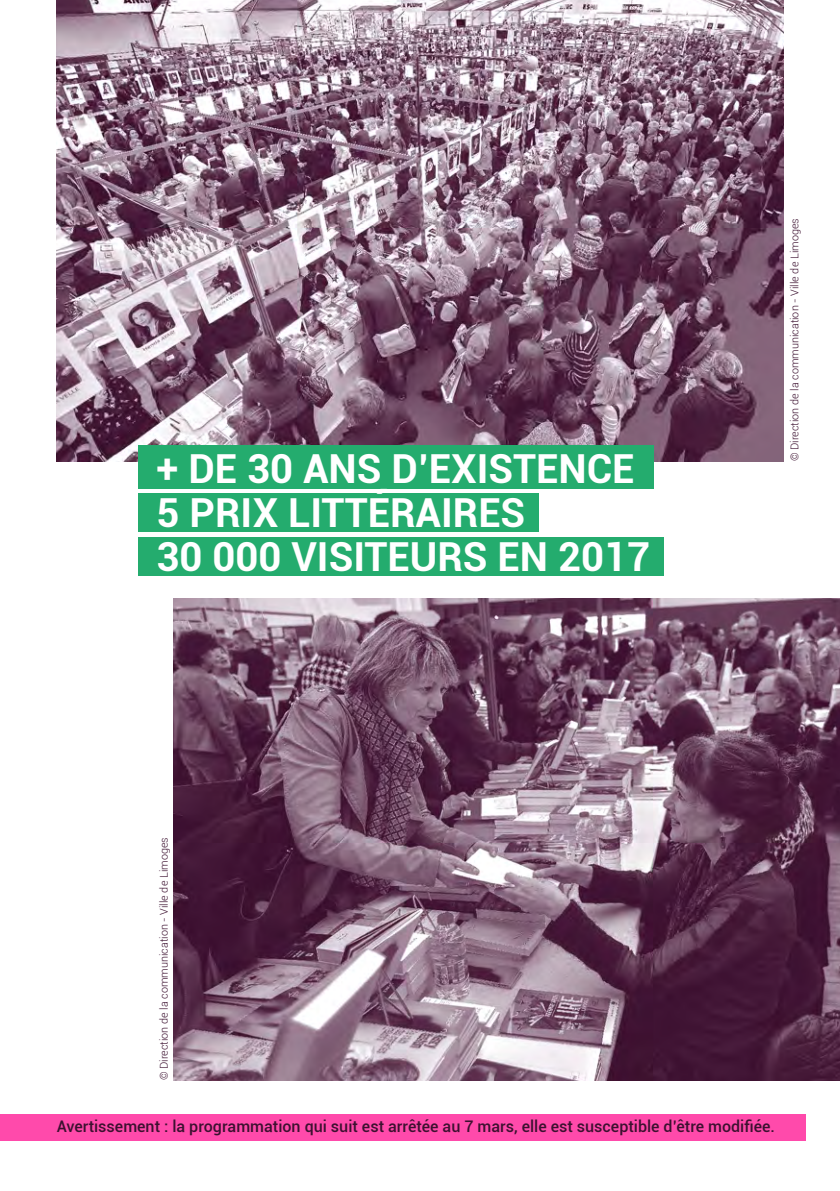
<style>
.page{position:relative;width:840px;height:1191px;background:#fff}
.page>*{position:absolute;margin:0;border:0;box-sizing:border-box;transform-origin:0 0}
.t1{font:700 40px/44px "Roboto";color:#fff}
.t2{font:500 16px "Roboto";color:#3c1130}
.t3{font:300 10.8px "Roboto";color:#3c1130}
</style>
<div class="page">
<img style="left:57px;top:0;width:725px;height:461px">
<div style="left:0;top:1114px;width:805px;height:26px;background:#ff4aab"></div>
<img style="left:173px;top:598px;width:666px;height:482px">
<div style="left:138px;top:445px;width:515px;height:44px;background:#24ac6e"></div>
<div style="left:138px;top:493px;width:401px;height:38px;background:#24ac6e"></div>
<div style="left:138px;top:537px;width:525px;height:38px;background:#24ac6e"></div>
<h1 class="t1" style="left:156px;top:445px;width:494px">+ DE 30 ANS D’EXISTENCE<br>5 PRIX LITTÉRAIRES<br>30 000 VISITEURS EN 2017</h1>
<p class="t3" style="left:786px;top:461px;width:245px;rotate:-90deg">© Direction de la communication - Ville de Limoges</p>
<p class="t3" style="left:156px;top:1080px;width:245px;rotate:-90deg">© Direction de la communication - Ville de Limoges</p>
<p class="t2" style="left:57px;top:1115px;width:719px">Avertissement : la programmation qui suit est arrêtée au 7 mars, elle est susceptible d’être modifiée.</p>
</div>
